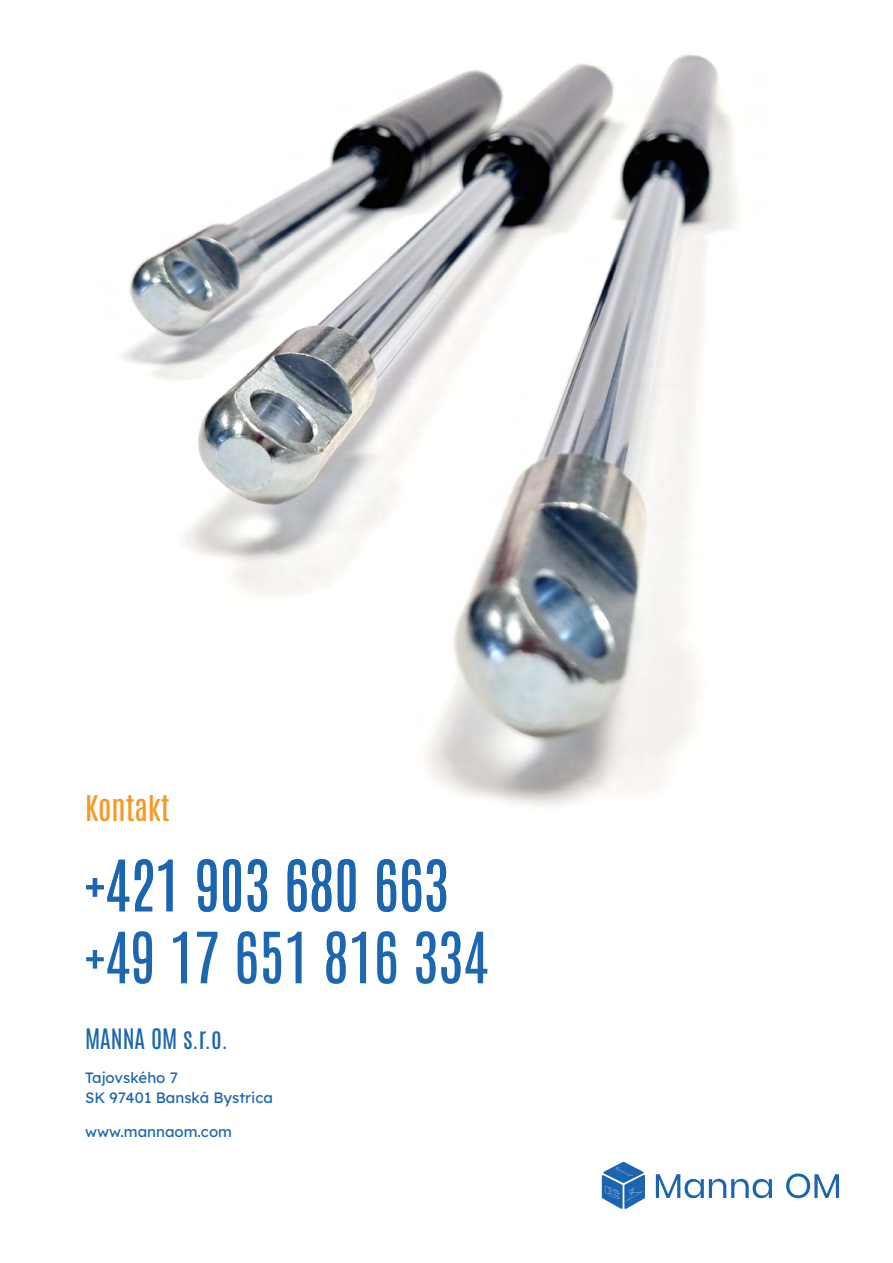
<style>
.page{position:relative;width:893px;height:1263px;background:#fff}
.page>*{position:absolute;margin:0;border:0;box-sizing:border-box;transform-origin:0 0}
.t1{font:60px "Antonio";color:#1d67b0}
.t2{font:60px "Antonio";color:#1c66b0}
.t3{font:30px "Antonio";color:#f89721}
.t4{font:24px "Antonio";color:#1c66b0}
.t5{font:15px/19.5px "Lexend";color:#1c66b0}
</style>
<div class="page">
<img style="left:121px;top:55px;width:679px;height:1144px">
<svg style="left:656px;top:1174px;width:116px;height:24px"></svg>
<svg style="left:786px;top:1173px;width:53px;height:25px"></svg>
<svg style="left:602px;top:1162px;width:43px;height:47px"></svg>
<h2 class="t3" style="left:85px;top:787px;width:86px">Kontakt</h2>
<h1 class="t2" style="left:85px;top:843px;width:365px">+421 903 680 663</h1>
<h1 class="t1" style="left:85px;top:915px;width:405px">+49 17 651 816 334</h1>
<h3 class="t4" style="left:85px;top:1021px;width:145px">MANNA OM s.r.o.</h3>
<p class="t5" style="left:85px;top:1067px;width:189px">Tajovského 7<br>SK 97401 Banská Bystrica</p>
<p class="t5" style="left:85px;top:1121px;width:149px">www.mannaom.com</p>
</div>
